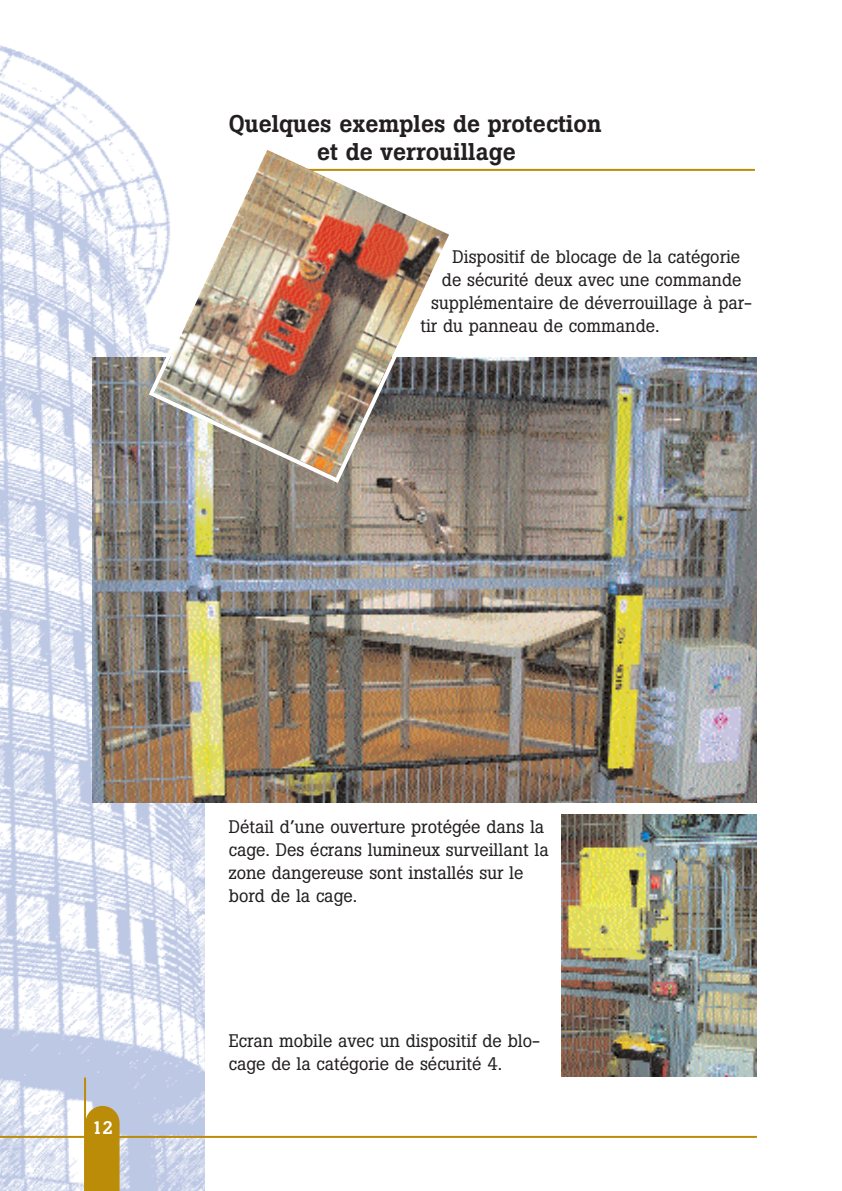
<style>
.page{position:relative;width:842px;height:1191px;background:#fff}
.page>*{position:absolute;margin:0;border:0;box-sizing:border-box;transform-origin:0 0}
.t1{font:500 24px/28px "Boton";color:#231f20;text-align:center}
.t2{font:18px/23px "Boton";color:#231f20}
.t3{font:500 18px "Boton";color:#fff}
</style>
<div class="page">
<img style="left:0;top:45px;width:204px;height:1146px">
<svg style="left:86px;top:1106px;width:34px;height:85px;background:#bc9013"></svg>
<hr style="left:0;top:1135px;width:757px;height:2px;background:#bb8c07">
<hr style="left:84px;top:1077px;width:2px;height:114px;background:#bb8c07">
<hr style="left:260px;top:169px;width:495px;height:2px;background:#bb8c07">
<img style="left:93px;top:357px;width:664px;height:445px">
<img style="left:154px;top:150px;width:295px;height:327px">
<img style="left:561px;top:814px;width:196px;height:263px">
<img style="left:144px;top:286px;width:286px;height:201px">
<h1 class="t1" style="left:229px;top:112px;width:374px">Quelques exemples de protection et de verrouillage</h1>
<p class="t2" style="left:453px;top:247px;width:289px">Dispositif de blocage de la catégorie</p>
<p class="t2" style="left:442px;top:270px;width:301px">de sécurité deux avec une commande</p>
<p class="t2" style="left:431px;top:293px;width:322px">supplémentaire de déverrouillage à par-</p>
<p class="t2" style="left:420px;top:316px;width:241px">tir du panneau de commande.</p>
<p class="t3" style="left:92px;top:1121px;width:23px">12</p>
<p class="t2" style="left:229px;top:816px;width:322px">Détail d’une ouverture protégée dans la cage. Des écrans lumineux surveillant la zone dangereuse sont installés sur le bord de la cage.</p>
<p class="t2" style="left:229px;top:1030px;width:313px">Ecran mobile avec un dispositif de blo&shy;cage de la catégorie de sécurité 4.</p>
</div>
